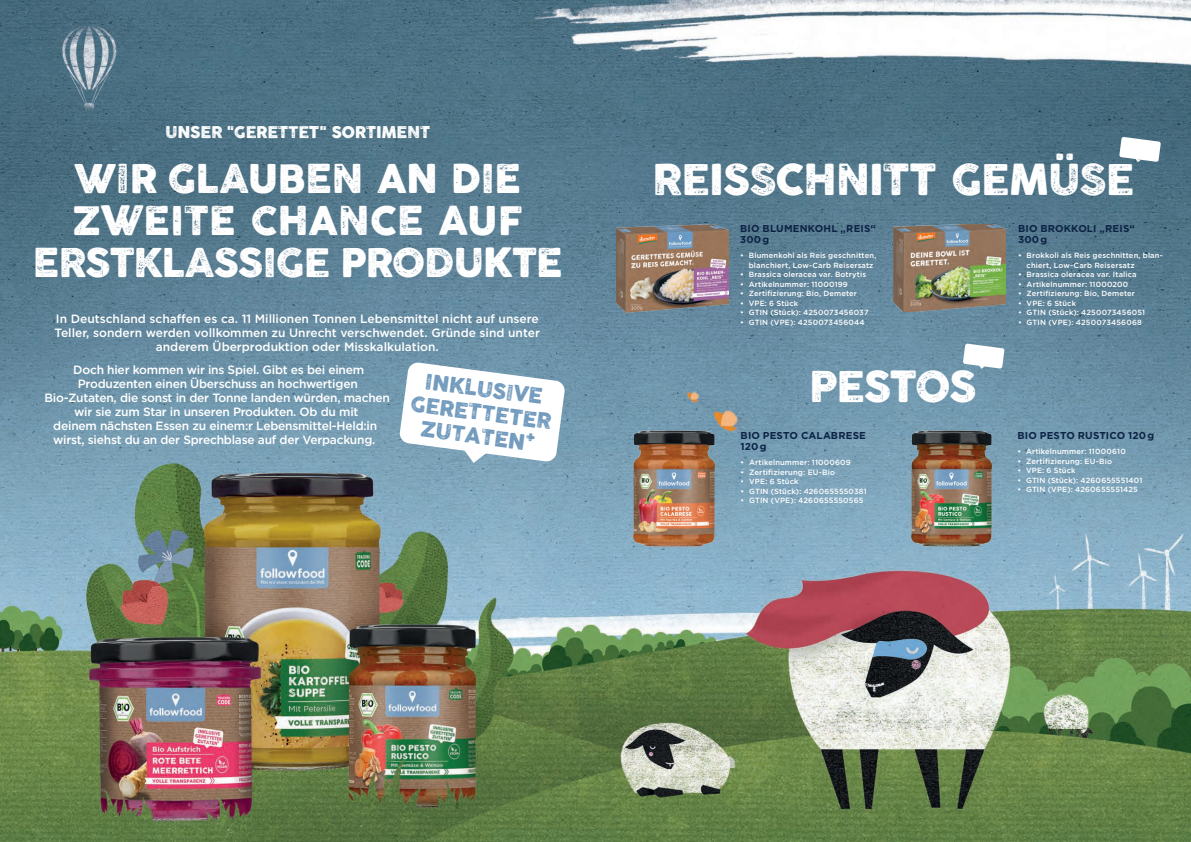
<style>
.page{position:relative;width:1191px;height:842px;background:#fff}
.page>*{position:absolute;margin:0;border:0;box-sizing:border-box;transform-origin:0 0}
.t1{font:42px "Cocogoose Pro Letterpress";letter-spacing:-.03em;color:#fff}
.t2{font:39px/42px "Cocogoose Pro Letterpress";letter-spacing:-.015em;color:#fff;text-align:center}
.t3{font:21px/23.6px "Cocogoose Pro Letterpress";color:#729bbe;text-align:center}
.t4{font:16px "Cocogoose Pro Letterpress";letter-spacing:-.015em;color:#fff}
.t5{font:500 12px/14px "Gotham";letter-spacing:-.02em;color:#fff;text-align:center}
.t6{font:500 12px/14px "Gotham";color:#fff;text-align:center}
.t7{font:700 10px/11px "Gotham";letter-spacing:.015em;color:#0d2345}
.t8{font:500 7.7px "Gotham";letter-spacing:.02em;color:#fff}
.t9{font:500 7.5px/9.5px "Gotham";letter-spacing:.02em;color:#fff}
.s1{font-size:7.5px}
</style>
<div class="page">
<img style="left:0;top:0;width:1191px;height:842px">
<svg style="left:399px;top:362px;width:166px;height:101px"></svg>
<svg style="left:1119px;top:137px;width:41px;height:25px"></svg>
<svg style="left:963px;top:344px;width:41px;height:25px"></svg>
<img style="left:616px;top:225px;width:112px;height:87px">
<img style="left:893px;top:224px;width:112px;height:88px">
<img style="left:911px;top:431px;width:80px;height:115px">
<img style="left:633px;top:431px;width:81px;height:115px">
<h3 class="t4" style="left:165px;top:121px;width:267px">UNSER "GERETTET" SORTIMENT</h3>
<h1 class="t1" style="left:652px;top:150px;width:483px">REISSCHNITT GEMÜSE</h1>
<h2 class="t2" style="left:33px;top:159px;width:531px">WIR GLAUBEN AN DIE<br>ZWEITE CHANCE AUF<br>ERSTKLASSIGE PRODUKTE</h2>
<h3 class="t7" style="left:740px;top:223px;width:137px">BIO BLUMENKOHL „REIS“<br>300 g</h3>
<p class="t9" style="left:748px;top:251px;width:129px;text-indent:-9px">• Blumenkohl als Reis geschnitten, blanchiert, Low-Carb Reisersatz</p>
<p class="t9" style="left:740px;top:270px;width:127px">• Brassica oleracea var. Botrytis</p>
<p class="t9" style="left:740px;top:279px;width:109px">• Artikelnummer: 11000199</p>
<p class="t9" style="left:740px;top:289px;width:118px">• Zertifizierung: Bio, Demeter</p>
<p class="t9" style="left:740px;top:298px;width:59px">• VPE: 6 Stück</p>
<p class="t9" style="left:740px;top:308px;width:130px">• GTIN (Stück): 4250073456037</p>
<p class="t9" style="left:740px;top:317px;width:126px">• GTIN (VPE): 4250073456044</p>
<h3 class="t7" style="left:1018px;top:223px;width:118px">BIO BROKKOLI „REIS“<br>300 g</h3>
<p class="t9" style="left:1026px;top:251px;width:138px;text-indent:-9px">• Brokkoli als Reis geschnitten, blan&shy;chiert, Low-Carb Reisersatz</p>
<p class="t9" style="left:1018px;top:270px;width:120px">• Brassica oleracea var. Italica</p>
<p class="t9" style="left:1018px;top:279px;width:112px">• Artikelnummer: 11000200</p>
<p class="t9" style="left:1018px;top:289px;width:118px">• Zertifizierung: Bio, Demeter</p>
<p class="t9" style="left:1018px;top:298px;width:59px">• VPE: 6 Stück</p>
<p class="t9" style="left:1018px;top:308px;width:128px">• GTIN (Stück): 4250073456051</p>
<p class="t9" style="left:1018px;top:317px;width:125px">• GTIN (VPE): 4250073456068</p>
<h3 class="t6" style="left:55px;top:312px;width:487px">In Deutschland schaffen es ca. 11 Millionen Tonnen Lebensmittel nicht auf unsere<br>Teller, sondern werden vollkommen zu Unrecht verschwendet. Gründe sind unter anderem Überproduktion oder Misskalkulation.</h3>
<p class="t5" style="left:45px;top:362px;width:347px">Doch hier kommen wir ins Spiel. Gibt es bei einem Produzenten einen Überschuss an hochwertigen Bio-Zutaten, die sonst in der Tonne landen würden, machen wir sie zum Star in unseren Produkten. Ob du mit<br>deinem nächsten Essen zu einem:r Lebensmittel-Held:in wirst, siehst du an der Sprechblase auf der Verpackung.</p>
<h3 class="t3" style="left:414px;top:369px;width:143px;rotate:7deg">INKLUSIVE<br>GERETTETER<br>ZUTATEN+</h3>
<h1 class="t1" style="left:809px;top:358px;width:169px">PESTOS</h1>
<h3 class="t7" style="left:740px;top:429px;width:127px">BIO PESTO CALABRESE<br>120 g</h3>
<p class="t9" style="left:740px;top:457px;width:112px">• Artikelnummer: 11000609</p>
<p class="t8" style="left:740px;top:467px;width:96px">• Zertifizierung: <span class="s1">EU-Bio</span></p>
<p class="t9" style="left:740px;top:477px;width:59px">• VPE: 6 Stück</p>
<p class="t9" style="left:740px;top:486px;width:128px">• GTIN (Stück): 4260655550381</p>
<p class="t9" style="left:740px;top:496px;width:124px">• GTIN (VPE): 4260655550565</p>
<h3 class="t7" style="left:1017px;top:429px;width:138px">BIO PESTO RUSTICO 120 g</h3>
<p class="t9" style="left:1017px;top:446px;width:110px">• Artikelnummer: 11000610</p>
<p class="t8" style="left:1017px;top:456px;width:96px">• Zertifizierung: <span class="s1">EU-Bio</span></p>
<p class="t9" style="left:1017px;top:466px;width:59px">• VPE: 6 Stück</p>
<p class="t9" style="left:1017px;top:475px;width:126px">• GTIN (Stück): 4260655551401</p>
<p class="t9" style="left:1017px;top:485px;width:122px">• GTIN (VPE): 4260655551425</p>
</div>
